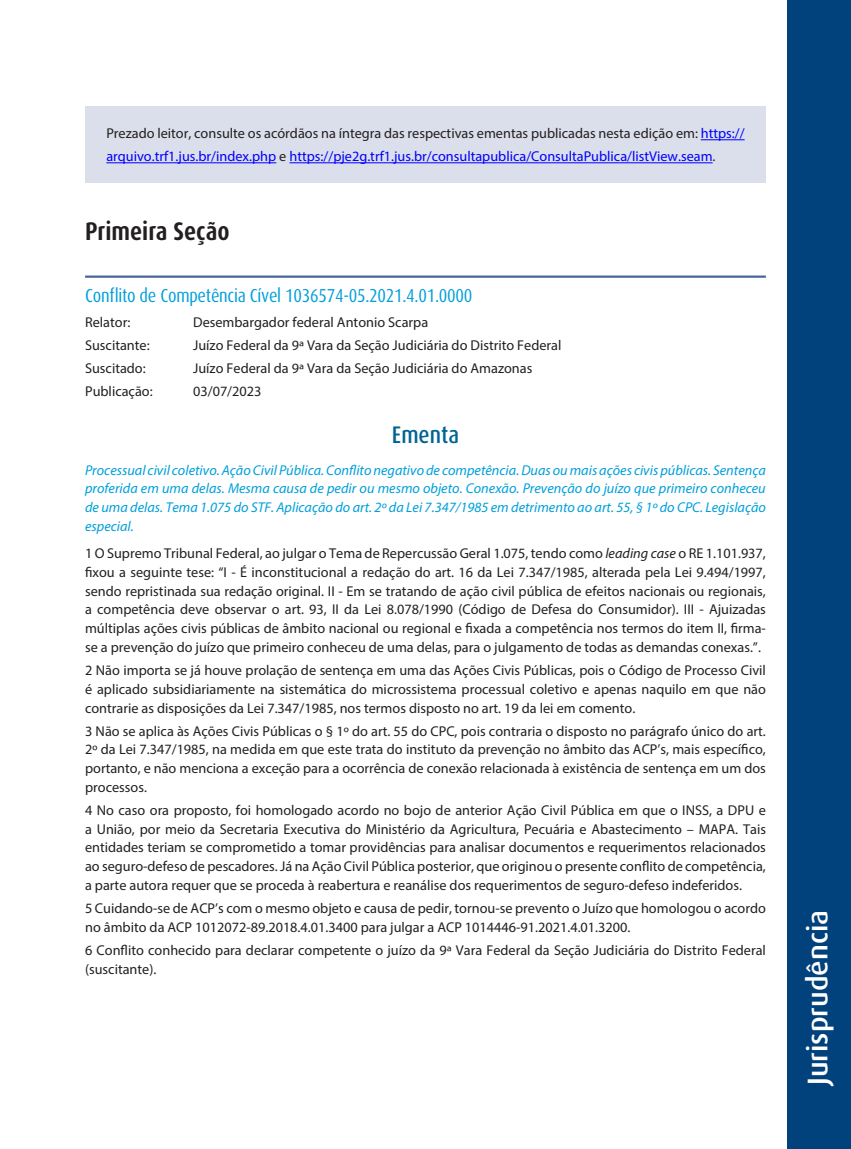
<style>
.page{position:relative;width:851px;height:1149px;background:#fff}
.page>*{position:absolute;margin:0;border:0;box-sizing:border-box;transform-origin:0 0}
.t1{font:500 28.5px "Dax Pro";color:#fff}
._00_-_TÍTULO{font:700 condensed 25.5px "Dax Pro";color:#231f20}
._07_-_SUBTÍTULO{font:500 condensed 24px "Dax Pro";color:#006494}
._01_-_NUMERAÇÃO_APELAÇÃO_COM_FIO{font:condensed 18.75px "Dax Pro";letter-spacing:-.015em;color:#009fda}
._06_-_TEXTO_Ementa{font:14.25px/18.8px "Myriad Pro";color:#231f20;text-align:justify}
._05_-_CABEÇA_Ementa{font:italic 14.25px/18.8px "Myriad Pro";color:#009fda;text-align:justify}
._06_-_TEXTO_Ementa-2{font:14.25px "Myriad Pro";color:#00f}
._08_-_TEXTO_Ementa__última_linha_-_meio__{font:14.25px "Myriad Pro";color:#231f20}
.s1{color:#00f}
.s2{color:#231f20}
.s3{font-style:italic}
</style>
<div class="page">
<div style="left:787px;top:0;width:63px;height:1148px;background:#01427c"></div>
<div style="left:85px;top:106px;width:680px;height:77px;background:#dbdfeb"></div>
<hr style="left:700px;top:139px;width:44px;height:1px;background:#00f">
<hr style="left:106px;top:162px;width:170px;height:1px;background:#00f">
<hr style="left:289px;top:162px;width:423px;height:1px;background:#00f">
<hr style="left:85px;top:275px;width:680px;height:3px;background:#466699">
<p class="_06_-_TEXTO_Ementa" style="left:106px;top:124px;width:639px">Prezado leitor, consulte os acórdãos na íntegra das respectivas ementas publicadas nesta edição em: <span class="s1">https://</span></p>
<p class="_06_-_TEXTO_Ementa-2" style="left:106px;top:148px;width:610px">arquivo.trf1.jus.br/index.php <span class="s2">e</span> https://pje2g.trf1.jus.br/consultapublica/ConsultaPublica/listView.seam<span class="s2">.</span></p>
<p class="_00_-_TÍTULO" style="left:85px;top:215px;width:146px">Primeira Seção</p>
<p class="_01_-_NUMERAÇÃO_APELAÇÃO_COM_FIO" style="left:85px;top:283px;width:389px">Conflito de Competência Cível 1036574-05.2021.4.01.0000</p>
<p class="_06_-_TEXTO_Ementa" style="left:85px;top:313px;width:47px">Relator:</p>
<p class="_06_-_TEXTO_Ementa" style="left:193px;top:313px;width:236px">Desembargador federal Antonio Scarpa</p>
<p class="_06_-_TEXTO_Ementa" style="left:85px;top:336px;width:66px">Suscitante:</p>
<p class="_06_-_TEXTO_Ementa" style="left:193px;top:336px;width:370px">Juízo Federal da 9ª Vara da Seção Judiciária do Distrito Federal</p>
<p class="_06_-_TEXTO_Ementa" style="left:85px;top:359px;width:62px">Suscitado:</p>
<p class="_06_-_TEXTO_Ementa" style="left:193px;top:359px;width:340px">Juízo Federal da 9ª Vara da Seção Judiciária do Amazonas</p>
<p class="_08_-_TEXTO_Ementa__última_linha_-_meio__" style="left:85px;top:382px;width:69px">Publicação:</p>
<p class="_08_-_TEXTO_Ementa__última_linha_-_meio__" style="left:193px;top:382px;width:70px">03/07/2023</p>
<p class="_07_-_SUBTÍTULO" style="left:392px;top:419px;width:69px">Ementa</p>
<p class="_05_-_CABEÇA_Ementa" style="left:85px;top:460px;width:682px">Processual civil coletivo. Ação Civil Pública. Conflito negativo de competência. Duas ou mais ações civis públicas. Sentença proferida em uma delas. Mesma causa de pedir ou mesmo objeto. Conexão. Prevenção do juízo que primeiro conheceu de uma delas. Tema 1.075 do STF. Aplicação do art. 2º da Lei 7.347/1985 em detrimento ao art. 55, § 1º do CPC. Legislação especial.</p>
<p class="_06_-_TEXTO_Ementa" style="left:85px;top:543px;width:682px">1 O Supremo Tribunal Federal, ao julgar o Tema de Repercussão Geral 1.075, tendo como <span class="s3">leading case</span> o RE 1.101.937, fixou a seguinte tese: “I - É inconstitucional a redação do art. 16 da Lei 7.347/1985, alterada pela Lei 9.494/1997, sendo repristinada sua redação original. II - Em se tratando de ação civil pública de efeitos nacionais ou regionais, a competência deve observar o art. 93, II da Lei 8.078/1990 (Código de Defesa do Consumidor). III - Ajuizadas múltiplas ações civis públicas de âmbito nacional ou regional e fixada a competência nos termos do item II, firma&shy;se a prevenção do juízo que primeiro conheceu de uma delas, para o julgamento de todas as demandas conexas.”.</p>
<p class="_06_-_TEXTO_Ementa" style="left:85px;top:660px;width:682px">2 Não importa se já houve prolação de sentença em uma das Ações Civis Públicas, pois o Código de Processo Civil é aplicado subsidiariamente na sistemática do microssistema processual coletivo e apenas naquilo em que não contrarie as disposições da Lei 7.347/1985, nos termos disposto no art. 19 da lei em comento.</p>
<p class="_06_-_TEXTO_Ementa" style="left:85px;top:721px;width:682px">3 Não se aplica às Ações Civis Públicas o § 1º do art. 55 do CPC, pois contraria o disposto no parágrafo único do art.<br>2º da Lei 7.347/1985, na medida em que este trata do instituto da prevenção no âmbito das ACP’s, mais específico, portanto, e não menciona a exceção para a ocorrência de conexão relacionada à existência de sentença em um dos processos.</p>
<p class="_06_-_TEXTO_Ementa" style="left:85px;top:800px;width:682px">4 No caso ora proposto, foi homologado acordo no bojo de anterior Ação Civil Pública em que o INSS, a DPU e a União, por meio da Secretaria Executiva do Ministério da Agricultura, Pecuária e Abastecimento – MAPA. Tais entidades teriam se comprometido a tomar providências para analisar documentos e requerimentos relacionados ao seguro-defeso de pescadores. Já na Ação Civil Pública posterior, que originou o presente conflito de competência, a parte autora requer que se proceda à reabertura e reanálise dos requerimentos de seguro-defeso indeferidos.</p>
<p class="_06_-_TEXTO_Ementa" style="left:85px;top:898px;width:682px">5 Cuidando-se de ACP’s com o mesmo objeto e causa de pedir, tornou-se prevento o Juízo que homologou o acordo no âmbito da ACP 1012072-89.2018.4.01.3400 para julgar a ACP 1014446-91.2021.4.01.3200.</p>
<p class="_06_-_TEXTO_Ementa" style="left:85px;top:940px;width:682px">6 Conflito conhecido para declarar competente o juízo da 9ª Vara Federal da Seção Judiciária do Distrito Federal (suscitante).</p>
<h1 class="t1" style="left:799px;top:1084px;width:176px;rotate:-90deg">Jurisprudência</h1>
</div>
